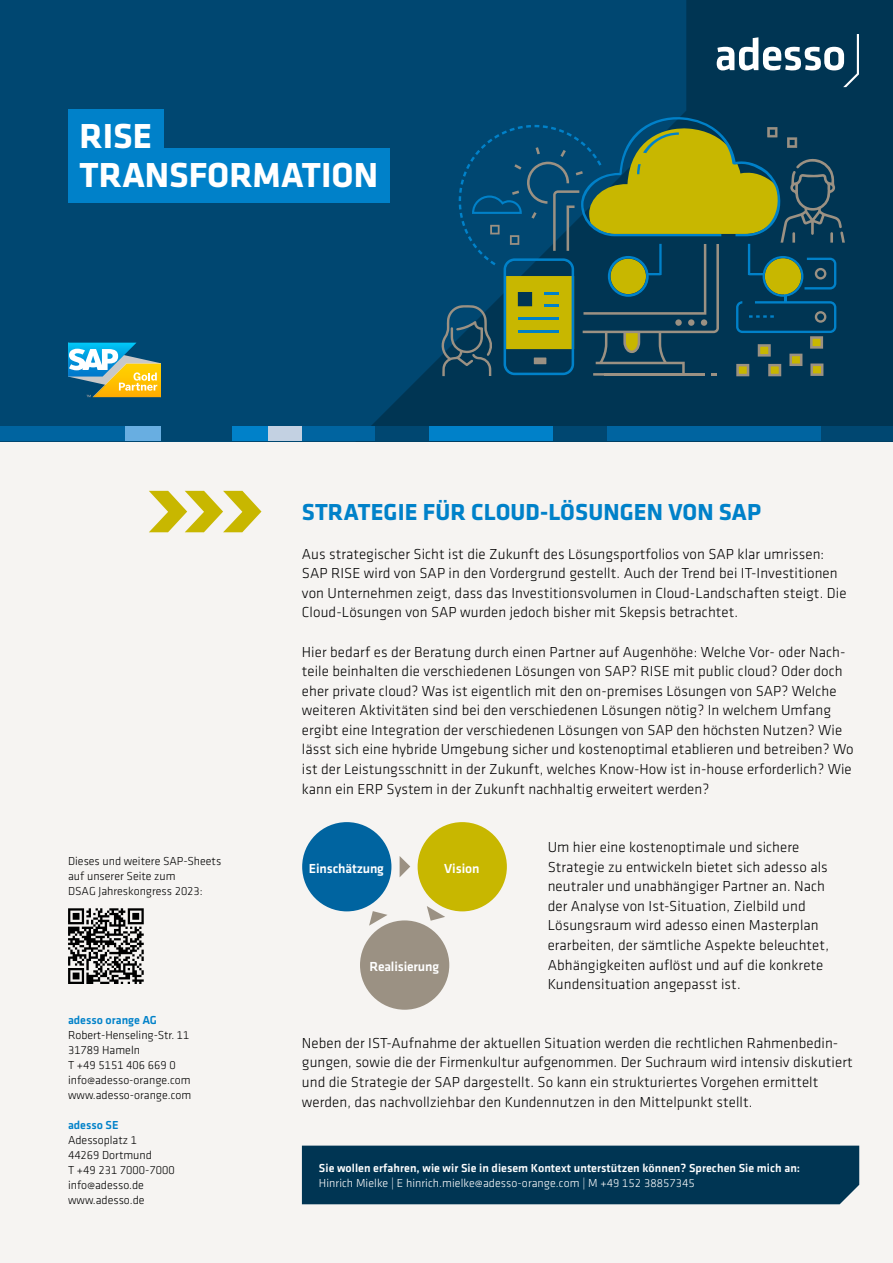
<style>
.page{position:relative;width:893px;height:1263px;background:#f6f4f2}
.page>*{position:absolute;margin:0;border:0;box-sizing:border-box;transform-origin:0 0}
.t1{font:700 36px/39.2px "Klavika";color:#fff}
.t2{font:700 24px "Klavika";letter-spacing:.005em;color:#0081c9}
.t3{font:300 15px/19.5px "Klavika";letter-spacing:.005em;color:#000}
.t4{font:500 13.5px "Klavika";letter-spacing:-.01em;color:#fff}
.t5{font:300 12px/15px "Klavika";color:#000}
.t6{font:500 12px "Klavika";letter-spacing:.005em;color:#fff}
.t7{font:300 12px "Klavika";letter-spacing:.005em;color:#fff}
.t8{font:500 12px "Klavika";color:#0081c9}
</style>
<div class="page">
<div style="left:0;top:0;width:893px;height:441px;background:#004771"></div>
<svg style="left:355px;top:0;width:538px;height:426px"></svg>
<svg style="left:149px;top:491px;width:112px;height:41px"></svg>
<svg style="left:440px;top:116px;width:405px;height:260px"></svg>
<svg style="left:68px;top:343px;width:93px;height:54px"></svg>
<div style="left:360px;top:920px;width:89px;height:90px;background:#9b9183;border-radius:50%"></div>
<div style="left:302px;top:822px;width:89px;height:89px;background:#0064a0;border-radius:50%"></div>
<div style="left:418px;top:822px;width:89px;height:89px;background:#c8b700;border-radius:50%"></div>
<svg style="left:400px;top:856px;width:10px;height:21px"></svg>
<svg style="left:427px;top:906px;width:18px;height:15px"></svg>
<svg style="left:369px;top:911px;width:19px;height:15px"></svg>
<div style="left:302px;top:1145px;width:557px;height:59px;background:#003553"></div>
<svg style="left:68px;top:908px;width:76px;height:76px"></svg>
<div style="left:607px;top:426px;width:214px;height:15px;background:#0064a0"></div>
<div style="left:429px;top:426px;width:125px;height:15px;background:#0081c9"></div>
<div style="left:302px;top:426px;width:73px;height:15px;background:#0064a0"></div>
<div style="left:268px;top:426px;width:34px;height:15px;background:#c3d1e2"></div>
<div style="left:232px;top:426px;width:36px;height:15px;background:#0081c9"></div>
<div style="left:125px;top:426px;width:36px;height:15px;background:#68aee1"></div>
<div style="left:0;top:426px;width:125px;height:15px;background:#0064a0"></div>
<svg style="left:717px;top:34px;width:142px;height:53px;background:#3f677d"></svg>
<div style="left:68px;top:109px;width:95px;height:54px;background:#0081c9"></div>
<div style="left:68px;top:148px;width:321px;height:54px;background:#0081c9"></div>
<h1 class="t1" style="left:80px;top:117px;width:300px">RISE<br>TRANSFORMATION</h1>
<p class="t5" style="left:68px;top:854px;width:155px">Dieses und weitere SAP-Sheets auf unserer Seite zum<br>DSAG Jahreskongress 2023:</p>
<p class="t8" style="left:68px;top:1014px;width:90px">adesso orange AG</p>
<p class="t5" style="left:68px;top:1028px;width:125px">Robert-Henseling-Str. 11<br>31789 Hameln<br>T +49 5151 406 669 0 info@adesso-orange.com www.adesso-orange.com</p>
<p class="t8" style="left:68px;top:1119px;width:52px">adesso SE</p>
<p class="t5" style="left:68px;top:1133px;width:108px">Adessoplatz 1<br>44269 Dortmund<br>T +49 231 7000-7000 info@adesso.de www.adesso.de</p>
<h2 class="t2" style="left:302px;top:499px;width:461px">STRATEGIE FÜR CLOUD-LÖSUNGEN VON SAP</h2>
<p class="t3" style="left:302px;top:544px;width:546px">Aus strategischer Sicht ist die Zukunft des Lösungsportfolios von SAP klar umrissen:<br>SAP RISE wird von SAP in den Vordergrund gestellt. Auch der Trend bei IT-Investitionen von Unternehmen zeigt, dass das Investitionsvolumen in Cloud-Landschaften steigt. Die Cloud-Lösungen von SAP wurden jedoch bisher mit Skepsis betrachtet.</p>
<p class="t3" style="left:302px;top:642px;width:553px">Hier bedarf es der Beratung durch einen Partner auf Augenhöhe: Welche Vor- oder Nach&shy;teile beinhalten die verschiedenen Lösungen von SAP? RISE mit public cloud? Oder doch eher private cloud? Was ist eigentlich mit den on-premises Lösungen von SAP? Welche weiteren Aktivitäten sind bei den verschiedenen Lösungen nötig? In welchem Umfang ergibt eine Integration der verschiedenen Lösungen von SAP den höchsten Nutzen? Wie lässt sich eine hybride Umgebung sicher und kostenoptimal etablieren und betreiben? Wo ist der Leistungsschnitt in der Zukunft, welches Know-How ist in-house erforderlich? Wie kann ein ERP System in der Zukunft nachhaltig erweitert werden?</p>
<p class="t4" style="left:309px;top:861px;width:77px">Einschätzung</p>
<p class="t4" style="left:444px;top:861px;width:37px">Vision</p>
<p class="t4" style="left:369px;top:959px;width:71px">Realisierung</p>
<p class="t3" style="left:548px;top:838px;width:283px">Um hier eine kostenoptimale und sichere Strategie zu entwickeln bietet sich adesso als neutraler und unabhängiger Partner an. Nach der Analyse von Ist-Situation, Zielbild und Lösungsraum wird adesso einen Masterplan erarbeiten, der sämtliche Aspekte beleuchtet, Abhängigkeiten auflöst und auf die konkrete Kundensituation angepasst ist.</p>
<p class="t3" style="left:302px;top:1033px;width:552px">Neben der IST-Aufnahme der aktuellen Situation werden die rechtlichen Rahmenbedin&shy;gungen, sowie die der Firmenkultur aufgenommen. Der Suchraum wird intensiv diskutiert und die Strategie der SAP dargestellt. So kann ein strukturiertes Vorgehen ermittelt werden, das nachvollziehbar den Kundennutzen in den Mittelpunkt stellt.</p>
<p class="t6" style="left:319px;top:1161px;width:483px">Sie wollen erfahren, wie wir Sie in diesem Kontext unterstützen können? Sprechen Sie mich an:</p>
<p class="t7" style="left:319px;top:1176px;width:377px">Hinrich Mielke | E hinrich.mielke@adesso-orange.com | M +49 152 38857345</p>
</div>
